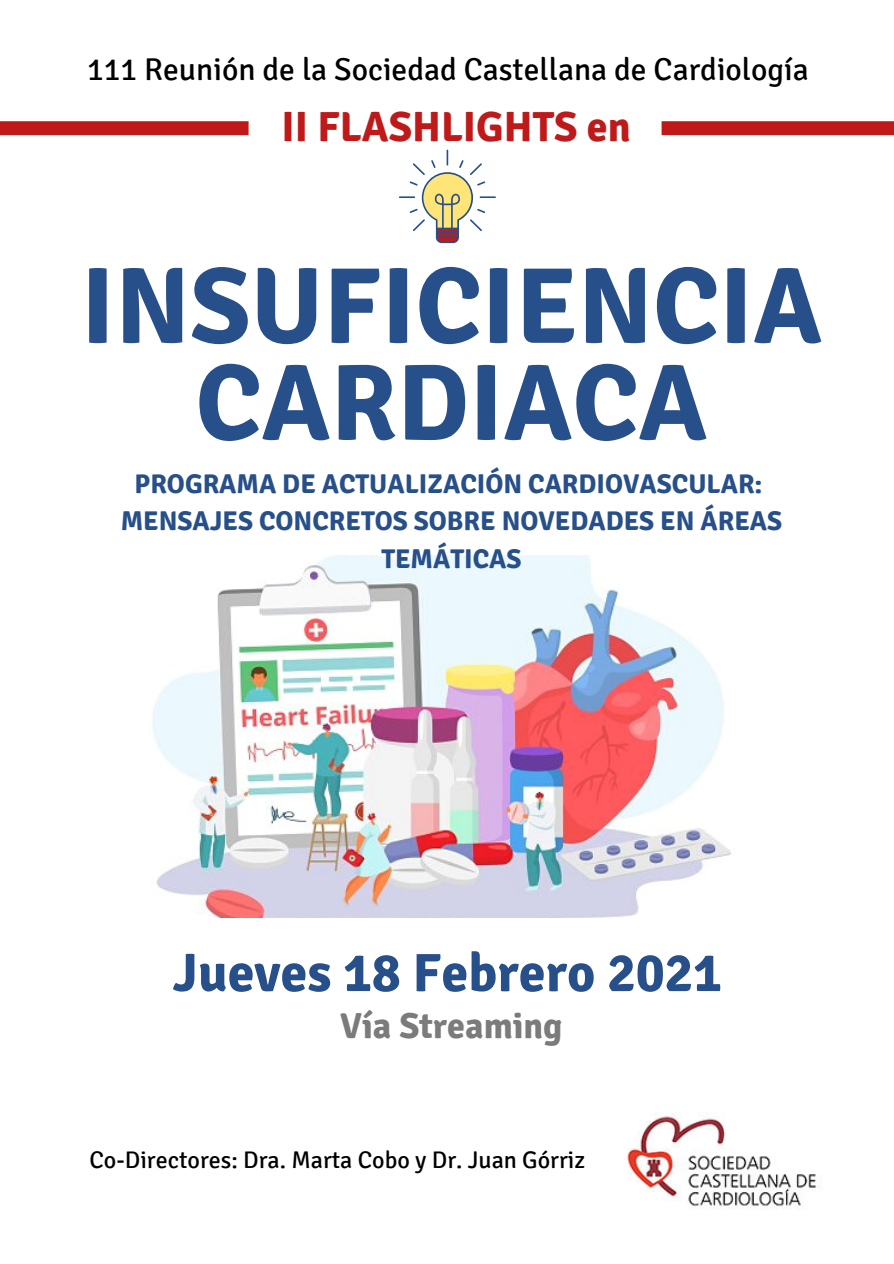
<style>
.page{position:relative;width:894px;height:1264px;background:#fff}
.page>*{position:absolute;margin:0;border:0;box-sizing:border-box;transform-origin:0 0}
.t1{font:700 108.15px/96.9px "Signika";color:#274f89;text-align:center}
.t2{font:700 54px "Signika";color:#274f89}
.t3{font:700 42px "Signika";color:#bf1919}
.t4{font:700 36px "Signika";color:#7b7b7c}
.t5{font:31.5px "Signika";color:#000}
.t6{font:700 27px/37.2px "Signika";color:#274f89;text-align:center}
.t7{font:24px "Signika";color:#000}
</style>
<div class="page">
<img style="left:627px;top:1113px;width:190px;height:94px">
<svg style="left:0;top:121px;width:248px;height:14px;background:#c01c1c"></svg>
<svg style="left:661px;top:121px;width:232px;height:14px;background:#c01d1d"></svg>
<img style="left:152px;top:555px;width:580px;height:362px">
<svg style="left:399px;top:150px;width:96px;height:93px"></svg>
<p class="t5" style="left:87px;top:50px;width:723px">111 Reunión de la Sociedad Castellana de Cardiología</p>
<p class="t3" style="left:281px;top:101px;width:350px">II FLASHLIGHTS en</p>
<p class="t1" style="left:81px;top:259px;width:742px">INSUFICIENCIA<br>CARDIACA</p>
<p class="t6" style="left:134px;top:466px;width:629px">PROGRAMA DE ACTUALIZACIÓN CARDIOVASCULAR:</p>
<p class="t6" style="left:121px;top:503px;width:663px">MENSAJES CONCRETOS SOBRE NOVEDADES EN ÁREAS<br>TEMÁTICAS</p>
<p class="t2" style="left:172px;top:940px;width:550px">Jueves 18 Febrero 2021</p>
<p class="t4" style="left:340px;top:1003px;width:224px">Vía Streaming</p>
<p class="t7" style="left:89px;top:1145px;width:497px">Co-Directores: Dra. Marta Cobo y Dr. Juan Górriz</p>
</div>
